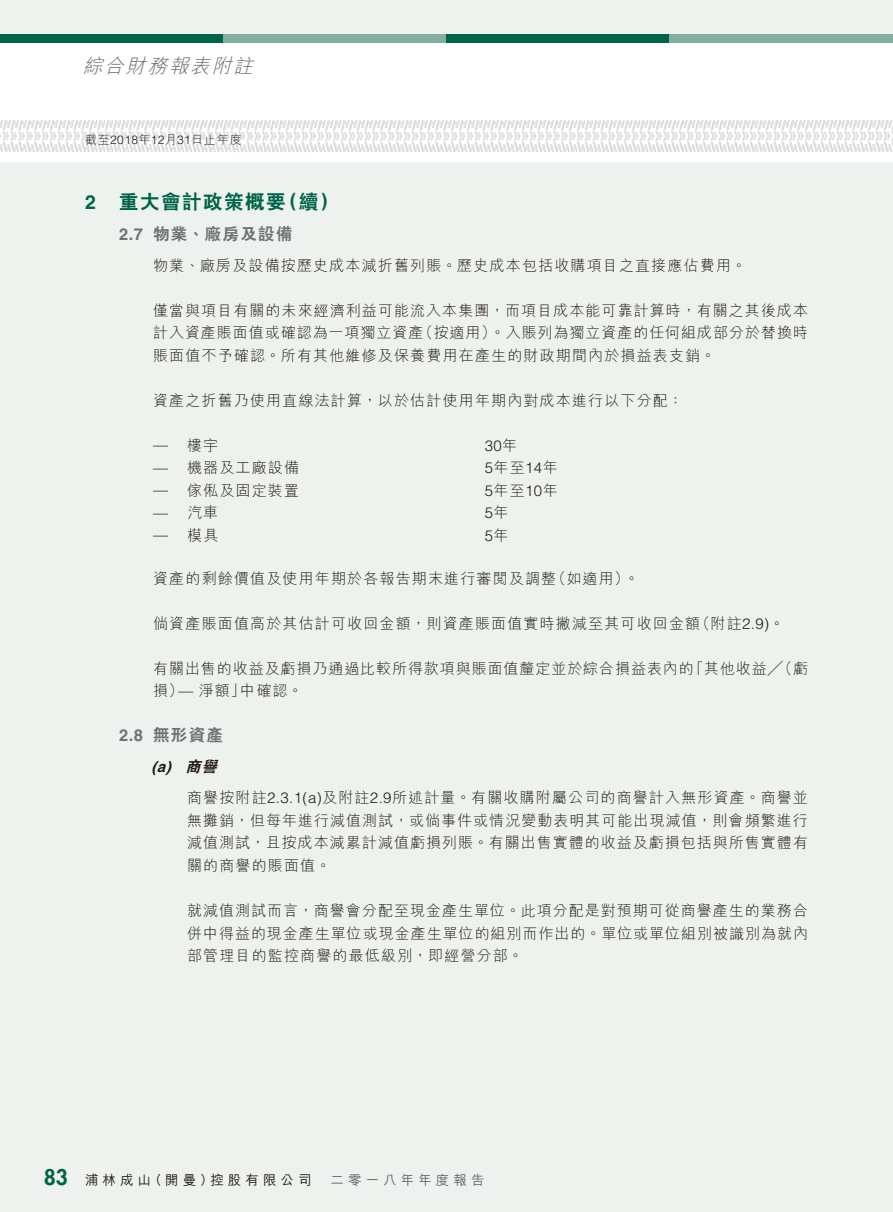
<style>
.page{position:relative;width:893px;height:1212px;background:#edf2ef}
.page>*{position:absolute;margin:0;border:0;box-sizing:border-box;transform-origin:0 0}
.t1{font:800 21px "Futura Std";color:#006448}
.t2{font:800 19.5px "C Hei 2 HK";letter-spacing:.08em;color:#006448}
.t3{font:italic 300 19.5px "M Hei HK";color:#666565}
.t4{font:700 19.5px "Helvetica LT Std";color:#006448}
.t5{font:800 16.5px "C Hei 2 HK";letter-spacing:.08em;color:#727272}
.t6{font:700 16.5px "Helvetica LT Std";color:#727272}
.t7{font:300 15px/22.5px "M Hei HK";letter-spacing:.08em;color:#231916;text-align:justify}
.t8{font:300 15px/22.5px "M Hei HK";letter-spacing:.06em;color:#231916}
.t9{font:300 15px "Helvetica LT Std";color:#231916}
.t10{font:italic 700 15px "Helvetica LT Std";color:#231916}
.t11{font:italic 800 15px "C Hei 2 HK";color:#231916}
.t12{font:500 13.5px "M Hei HK";letter-spacing:.3em;color:#231916}
.t13{font:500 13.5px "M Hei HK";letter-spacing:.3em;color:#666565}
.t14{font:300 12px "M Hei HK";letter-spacing:.08em;color:#231916}
.s1{font-family:"Helvetica LT Std"}
.s2{font-family:"M Hei HK"}
</style>
<div class="page">
<div style="left:0;top:43px;width:893px;height:119px;background:#fff"></div>
<svg style="left:0;top:120px;width:893px;height:32px"></svg>
<div style="left:0;top:34px;width:223px;height:9px;background:#006448"></div>
<div style="left:223px;top:34px;width:223px;height:9px;background:#82af9f"></div>
<div style="left:446px;top:34px;width:224px;height:9px;background:#006448"></div>
<div style="left:670px;top:34px;width:223px;height:9px;background:#82af9f"></div>
<h2 class="t3" style="left:83px;top:56px;width:176px">綜合財務報表附註</h2>
<p class="t14" style="left:85px;top:133px;width:158px">截至<span class="s1">2018</span>年<span class="s1">12</span>月<span class="s1">31</span>日止年度</p>
<h2 class="t4" style="left:85px;top:190px;width:12px">2</h2>
<h2 class="t2" style="left:119px;top:192px;width:168px">重大會計政策概要</h2>
<h2 class="t2" style="left:279px;top:192px;width:61px">（續(</h2>
<p class="t6" style="left:119px;top:224px;width:25px">2.7</p>
<p class="t5" style="left:153px;top:225px;width:141px">物業、廠房及設備</p>
<p class="t7" style="left:153px;top:254px;width:595px">物業、廠房及設備按歷史成本減折舊列賬。歷史成本包括收購項目之直接應佔費用。</p>
<p class="t7" style="left:153px;top:299px;width:657px;text-align:right">僅當與項目有關的未來經濟利益可能流入本集團，而項目成本能可靠計算時，有關之其後成本（按適用）。入賬列為獨立資產的任何組成部分於替換時</p>
<p class="t7" style="left:153px;top:321px;width:564px">計入資產賬面值或確認為一項獨立資產<br>賬面值不予確認。所有其他維修及保養費用在產生的財政期間內於損益表支銷。</p>
<p class="t7" style="left:153px;top:389px;width:532px">資產之折舊乃使用直線法計算，以於估計使用年期內對成本進行以下分配：</p>
<p class="t9" style="left:485px;top:436px;width:34px">30<span class="s2">年</span></p>
<p class="t7" style="left:187px;top:434px;width:33px">樓宇</p>
<p class="t9" style="left:153px;top:436px;width:16px">—</p>
<p class="t9" style="left:153px;top:458px;width:16px">—</p>
<p class="t9" style="left:153px;top:481px;width:16px">—</p>
<p class="t9" style="left:153px;top:503px;width:16px">—</p>
<p class="t9" style="left:153px;top:526px;width:16px">—</p>
<p class="t7" style="left:187px;top:456px;width:114px">機器及工廠設備</p>
<p class="t7" style="left:187px;top:479px;width:114px">傢俬及固定裝置</p>
<p class="t7" style="left:187px;top:501px;width:33px">汽車</p>
<p class="t7" style="left:187px;top:524px;width:33px">模具</p>
<p class="t9" style="left:485px;top:459px;width:74px">5<span class="s2">年至</span>14<span class="s2">年</span></p>
<p class="t9" style="left:485px;top:481px;width:74px">5<span class="s2">年至</span>10<span class="s2">年</span></p>
<p class="t7" style="left:485px;top:501px;width:25px">年<span class="s1">5</span></p>
<p class="t7" style="left:485px;top:524px;width:25px">年<span class="s1">5</span></p>
<p class="t7" style="left:551px;top:567px;width:80px">（如適用(</p>
<p class="t7" style="left:153px;top:567px;width:405px">資產的剩餘價值及使用年期於各報告期末進行審閱及調整</p>
<p class="t7" style="left:624px;top:567px;width:16px">。</p>
<p class="t6" style="left:119px;top:725px;width:25px">2.8</p>
<p class="t7" style="left:153px;top:612px;width:549px">倘資產賬面值高於其估計可收回金額，則資產賬面值實時撇減至其可收回金額</p>
<p class="t7" style="left:689px;top:657px;width:121px">「其他收益╱（虧</p>
<p class="t7" style="left:695px;top:612px;width:91px">（附註<span class="s1">2.9</span> 。<span class="s1">(</span></p>
<p class="t8" style="left:240px;top:657px;width:455px;text-indent:-87px">有關出售的收益及虧損乃通過比較所得款項與賬面值釐定並於綜合損益表內的中確認。</p>
<p class="t7" style="left:153px;top:679px;width:94px">損）<span class="s1">—</span> 淨額」</p>
<p class="t5" style="left:153px;top:727px;width:71px">無形資產</p>
<p class="t10" style="left:152px;top:758px;width:20px">a(</p>
<p class="t10" style="left:166px;top:758px;width:11px">)</p>
<p class="t11" style="left:186px;top:759px;width:37px">商譽</p>
<p class="t7" style="left:187px;top:786px;width:622px">商譽按附註<span class="s1">2.3.1 )a(</span> 及附註<span class="s1">2.9</span>所述計量。有關收購附屬公司的商譽計入無形資產。商譽並無攤銷，但每年進行減值測試，或倘事件或情況變動表明其可能出現減值，則會頻繁進行減值測試，且按成本減累計減值虧損列賬。有關出售實體的收益及虧損包括與所售實體有關的商譽的賬面值。</p>
<p class="t7" style="left:187px;top:899px;width:622px">就減值測試而言，商譽會分配至現金產生單位。此項分配是對預期可從商譽產生的業務合併中得益的現金產生單位或現金產生單位的組別而作出的。單位或單位組別被識別為就內部管理目的監控商譽的最低級別，即經營分部。</p>
<h1 class="t1" style="left:44px;top:1164px;width:26px">83</h1>
<p class="t12" style="left:85px;top:1170px;width:68px">浦林成山</p>
<p class="t12" style="left:210px;top:1170px;width:103px">控股有限公司</p>
<p class="t12" style="left:148px;top:1170px;width:66px">（開曼）</p>
<p class="t13" style="left:331px;top:1170px;width:155px">二零一八年年度報告</p>
</div>
